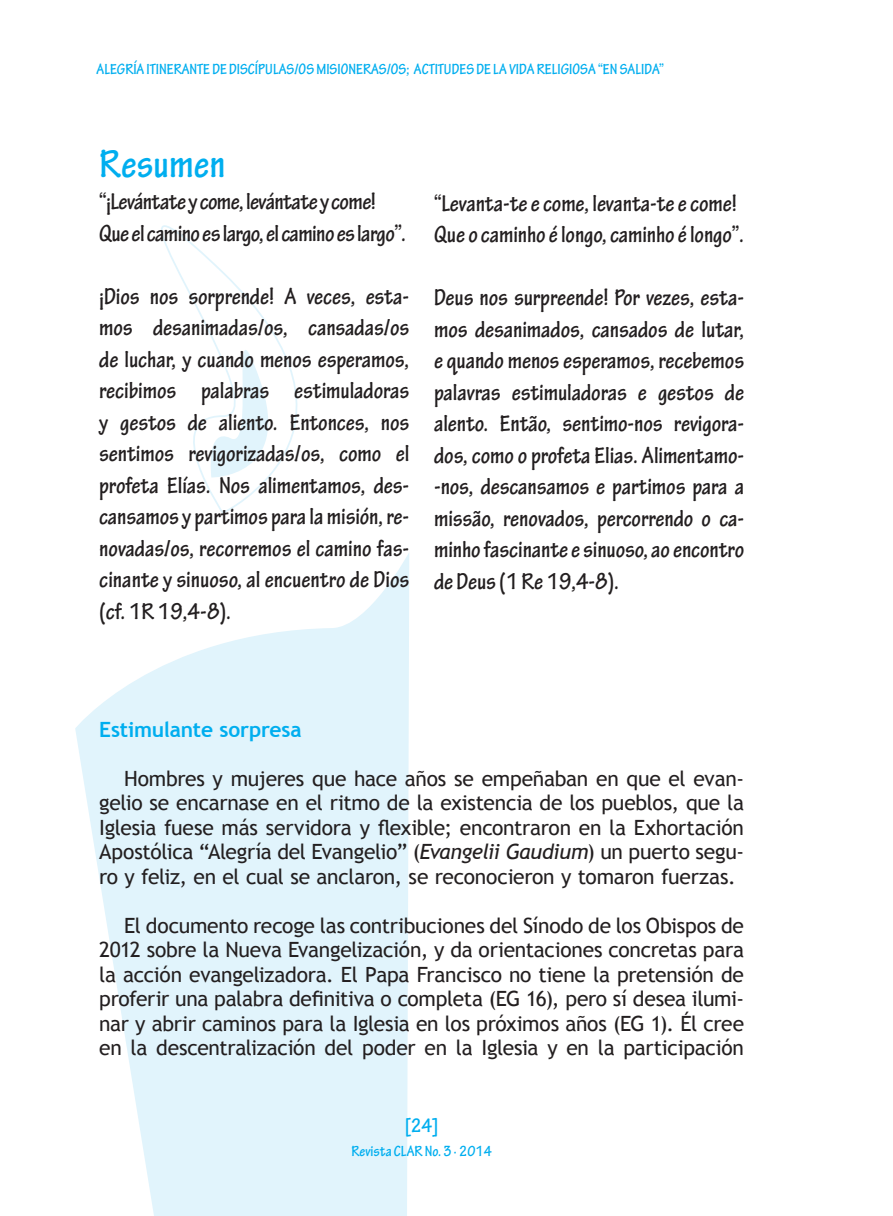
<style>
.page{position:relative;width:893px;height:1216px;background:#fff}
.page>*{position:absolute;margin:0;border:0;box-sizing:border-box;transform-origin:0 0}
.t1{font:700 condensed 42px "Tekton Pro";color:#00aeef}
.t2{font:700 condensed 24.5px/31.5px "Tekton Pro";letter-spacing:-.005em;color:#231f20;text-align:justify}
.t3{font:700 condensed 24.5px/31.5px "Tekton Pro";letter-spacing:-.025em;color:#231f20}
.t4{font:21px/24.5px "Trebuchet MS";letter-spacing:-.015em;color:#231f20;text-align:justify}
.t5{font:700 21px "Trebuchet MS";letter-spacing:-.005em;color:#00aeef}
.t6{font:700 condensed 21px "Tekton Pro";color:#00aeef}
.t7{font:700 condensed 15.75px "Tekton Pro";color:#00aeef}
.s1{font-style:italic}
</style>
<div class="page">
<svg style="left:75px;top:553px;width:334px;height:662px;fill:#e1f4fc"></svg>
<svg style="left:161px;top:225px;width:137px;height:289px"></svg>
<svg style="left:205px;top:283px;width:89px;height:195px"></svg>
<p class="t7" style="left:97px;top:60px;width:569px">ALEGRÍA ITINERANTE DE DISCÍPULAS/OS MISIONERAS/OS; ACTITUDES DE LA VIDA RELIGIOSA “EN SALIDA”</p>
<h1 class="t1" style="left:99px;top:140px;width:128px">Resumen</h1>
<p class="t3" style="left:99px;top:186px;width:308px">“¡Levántate y come, levántate y come!<br>Que el camino es largo, el camino es largo”.</p>
<p class="t2" style="left:99px;top:280px;width:312px">¡Dios nos sorprende! A veces, esta&shy;mos desanimadas/os, cansadas/os de luchar, y cuando menos esperamos, recibimos palabras estimuladoras y gestos de aliento. Entonces, nos sentimos revigorizadas/os, como el profeta Elías. Nos alimentamos, des&shy;cansamos y partimos para la misión, re&shy;novadas/os, recorremos el camino fas&shy;cinante y sinuoso, al encuentro de Dios (cf. 1R 19,4-8).</p>
<p class="t2" style="left:434px;top:187px;width:311px">“Levanta-te e come, levanta-te e come!<br>Que o caminho é longo, caminho é longo”.</p>
<p class="t2" style="left:434px;top:282px;width:312px">Deus nos surpreende! Por vezes, esta&shy;mos desanimados, cansados de lutar, e quando menos esperamos, recebemos palavras estimuladoras e gestos de alento. Então, sentimo-nos revigora&shy;dos, como o profeta Elias. Alimentamo--nos, descansamos e partimos para a missão, renovados, percorrendo o ca&shy;minho fascinante e sinuoso, ao encontro de Deus (1 Re 19,4-8).</p>
<p class="t5" style="left:99px;top:716px;width:204px">Estimulante sorpresa</p>
<p class="t4" style="left:99px;top:766px;width:646px;text-indent:25px">Hombres y mujeres que hace años se empeñaban en que el evan&shy;gelio se encarnase en el ritmo de la existencia de los pueblos, que la Iglesia fuese más servidora y flexible; encontraron en la Exhortación Apostólica “Alegría del Evangelio” (<span class="s1">Evangelii Gaudium</span>) un puerto segu&shy;ro y feliz, en el cual se anclaron, se reconocieron y tomaron fuerzas.</p>
<p class="t4" style="left:99px;top:913px;width:646px;text-indent:25px">El documento recoge las contribuciones del Sínodo de los Obispos de 2012 sobre la Nueva Evangelización, y da orientaciones concretas para la acción evangelizadora. El Papa Francisco no tiene la pretensión de proferir una palabra definitiva o completa (EG 16), pero sí desea ilumi&shy;nar y abrir caminos para la Iglesia en los próximos años (EG 1). Él cree en la descentralización del poder en la Iglesia y en la participación</p>
<p class="t6" style="left:405px;top:1112px;width:35px">[24]</p>
<p class="t7" style="left:351px;top:1141px;width:142px">Revista CLAR No. 3 · 2014</p>
</div>
